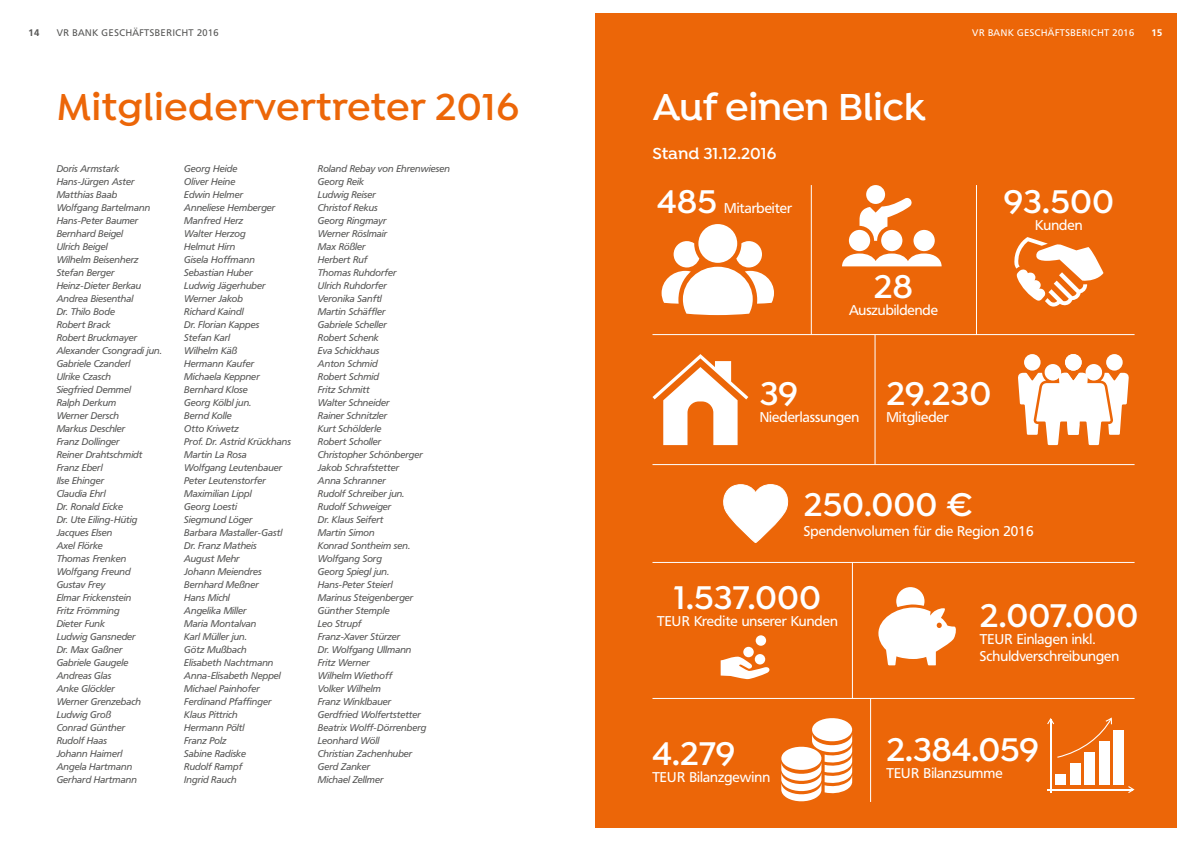
<style>
.page{position:relative;width:1191px;height:842px;background:#fff}
.page>*{position:absolute;margin:0;border:0;box-sizing:border-box;transform-origin:0 0}
.t1{font:600 40px "Isidora";letter-spacing:.01em;color:#ec6608}
.t2{font:600 40px "Isidora";letter-spacing:-.01em;color:#fff}
.t3{font:600 35px "Isidora";color:#fff}
.t4{font:600 17px "Isidora";color:#fff}
.t5{font:14px/17px "Frutiger VR";color:#fff}
.t6{font:italic 9.6px/13px "Frutiger VR";color:#575756}
.t7{font:9.5px "Frutiger VR";letter-spacing:.04em;color:#575756}
.t8{font:9.5px "Frutiger VR";letter-spacing:.04em;color:#fff}
.t9{font:700 9.5px "Frutiger VR";color:#575756}
.t10{font:700 9.5px "Frutiger VR";color:#fff}
</style>
<div class="page">
<div style="left:596px;top:14px;width:581px;height:814px;background:#ec6608"></div>
<svg style="left:723px;top:484px;width:66px;height:59px"></svg>
<hr style="left:652px;top:334px;width:482px;height:1px;background:#fff">
<hr style="left:652px;top:464px;width:482px;height:1px;background:#fff">
<hr style="left:652px;top:562px;width:482px;height:1px;background:#fff">
<hr style="left:652px;top:698px;width:482px;height:1px;background:#fff">
<div style="left:1055px;top:774px;width:10px;height:11px;background:#fff"></div>
<div style="left:1070px;top:763px;width:10px;height:22px;background:#fff"></div>
<div style="left:1084px;top:752px;width:10px;height:33px;background:#fff"></div>
<div style="left:1099px;top:741px;width:10px;height:44px;background:#fff"></div>
<div style="left:1113px;top:730px;width:10px;height:55px;background:#fff"></div>
<hr style="left:1050px;top:719px;width:1px;height:74px;background:#fff">
<svg style="left:1047px;top:717px;width:65px;height:41px"></svg>
<hr style="left:1047px;top:789px;width:86px;height:1px;background:#fff">
<svg style="left:1128px;top:786px;width:6px;height:7px"></svg>
<hr style="left:811px;top:185px;width:1px;height:149px;background:#fff">
<hr style="left:874px;top:335px;width:1px;height:129px;background:#fff">
<hr style="left:852px;top:562px;width:1px;height:136px;background:#fff">
<hr style="left:870px;top:698px;width:1px;height:104px;background:#fff">
<hr style="left:976px;top:185px;width:1px;height:150px;background:#fff">
<svg style="left:652px;top:354px;width:96px;height:91px"></svg>
<svg style="left:1014px;top:237px;width:89px;height:70px"></svg>
<svg style="left:661px;top:224px;width:113px;height:91px"></svg>
<div style="left:849px;top:230px;width:21px;height:21px;background:#fff;border-radius:50%"></div>
<div style="left:881px;top:230px;width:21px;height:21px;background:#fff;border-radius:50%"></div>
<div style="left:913px;top:230px;width:21px;height:21px;background:#fff;border-radius:50%"></div>
<svg style="left:842px;top:253px;width:99px;height:13px"></svg>
<div style="left:866px;top:185px;width:19px;height:19px;background:#fff;border-radius:50%"></div>
<svg style="left:859px;top:197px;width:53px;height:44px"></svg>
<svg style="left:878px;top:587px;width:78px;height:78px"></svg>
<svg style="left:781px;top:718px;width:72px;height:84px"></svg>
<svg style="left:720px;top:635px;width:50px;height:44px"></svg>
<svg style="left:1018px;top:354px;width:111px;height:91px"></svg>
<p class="t9" style="left:28px;top:27px;width:13px">14</p>
<p class="t7" style="left:57px;top:27px;width:163px">VR BANK GESCHÄFTSBERICHT 2016</p>
<h1 class="t1" style="left:57px;top:83px;width:463px">Mitgliedervertreter 2016</h1>
<p class="t6" style="left:57px;top:162px;width:107px">Doris Armstark<br>Hans-Jürgen Aster<br>Matthias Baab<br>Wolfgang Bartelmann<br>Hans-Peter Baumer<br>Bernhard Beigel<br>Ulrich Beigel<br>Wilhelm Beisenherz<br>Stefan Berger<br>Heinz-Dieter Berkau<br>Andrea Biesenthal<br>Dr. Thilo Bode<br>Robert Brack<br>Robert Bruckmayer<br>Alexander Csongradi jun.<br>Gabriele Czanderl<br>Ulrike Czasch<br>Siegfried Demmel<br>Ralph Derkum<br>Werner Dersch<br>Markus Deschler<br>Franz Dollinger<br>Reiner Drahtschmidt<br>Franz Eberl<br>Ilse Ehinger<br>Claudia Ehrl<br>Dr. Ronald Eicke<br>Dr. Ute Eiling-Hütig<br>Jacques Elsen<br>Axel Flörke<br>Thomas Frenken<br>Wolfgang Freund<br>Gustav Frey<br>Elmar Frickenstein<br>Fritz Frömming<br>Dieter Funk<br>Ludwig Gansneder<br>Dr. Max Gaßner<br>Gabriele Gaugele<br>Andreas Glas<br>Anke Glöckler<br>Werner Grenzebach<br>Ludwig Groß<br>Conrad Günther<br>Rudolf Haas<br>Johann Haimerl<br>Angela Hartmann<br>Gerhard Hartmann</p>
<p class="t6" style="left:184px;top:162px;width:108px">Georg Heide<br>Oliver Heine<br>Edwin Helmer<br>Anneliese Hemberger<br>Manfred Herz<br>Walter Herzog<br>Helmut Hirn<br>Gisela Hoffmann<br>Sebastian Huber<br>Ludwig Jägerhuber<br>Werner Jakob<br>Richard Kaindl<br>Dr. Florian Kappes<br>Stefan Karl<br>Wilhelm Käß<br>Hermann Kaufer<br>Michaela Keppner<br>Bernhard Klose<br>Georg Kölbl jun.<br>Bernd Kolle<br>Otto Kriwetz<br>Prof. Dr. Astrid Krückhans<br>Martin La Rosa<br>Wolfgang Leutenbauer<br>Peter Leutenstorfer<br>Maximilian Lippl<br>Georg Loesti<br>Siegmund Löger<br>Barbara Mastaller-Gastl<br>Dr. Franz Matheis<br>August Mehr<br>Johann Meiendres<br>Bernhard Meßner<br>Hans Michl<br>Angelika Miller<br>Maria Montalvan<br>Karl Müller jun.<br>Götz Mußbach<br>Elisabeth Nachtmann<br>Anna-Elisabeth Neppel<br>Michael Painhofer<br>Ferdinand Pfaffinger<br>Klaus Pittrich<br>Hermann Pöltl<br>Franz Polz<br>Sabine Radiske<br>Rudolf Rampf<br>Ingrid Rauch</p>
<p class="t6" style="left:318px;top:162px;width:133px">Roland Rebay von Ehrenwiesen<br>Georg Reik<br>Ludwig Reiser<br>Christof Rekus<br>Georg Ringmayr<br>Werner Röslmair<br>Max Rößler<br>Herbert Ruf<br>Thomas Ruhdorfer<br>Ulrich Ruhdorfer<br>Veronika Sanftl<br>Martin Schäffler<br>Gabriele Scheller<br>Robert Schenk<br>Eva Schickhaus<br>Anton Schmid<br>Robert Schmid<br>Fritz Schmitt<br>Walter Schneider<br>Rainer Schnitzler<br>Kurt Schölderle<br>Robert Scholler<br>Christopher Schönberger<br>Jakob Schrafstetter<br>Anna Schranner<br>Rudolf Schreiber jun.<br>Rudolf Schweiger<br>Dr. Klaus Seifert<br>Martin Simon<br>Konrad Sontheim sen.<br>Wolfgang Sorg<br>Georg Spiegl jun.<br>Hans-Peter Steierl<br>Marinus Steigenberger<br>Günther Stemple<br>Leo Strupf<br>Franz-Xaver Stürzer<br>Dr. Wolfgang Ullmann<br>Fritz Werner<br>Wilhelm Wiethoff<br>Volker Wilhelm<br>Franz Winklbauer<br>Gerdfried Wolfertstetter<br>Beatrix Wolff-Dörrenberg<br>Leonhard Wöll<br>Christian Zachenhuber<br>Gerd Zanker<br>Michael Zellmer</p>
<h1 class="t2" style="left:652px;top:83px;width:274px">Auf einen Blick</h1>
<h3 class="t4" style="left:652px;top:143px;width:125px">Stand 31.12.2016</h3>
<h2 class="t3" style="left:657px;top:181px;width:62px">485</h2>
<h3 class="t5" style="left:724px;top:200px;width:69px">Mitarbeiter</h3>
<h2 class="t3" style="left:873px;top:266px;width:41px">28</h2>
<h3 class="t5" style="left:849px;top:302px;width:90px">Auszubildende</h3>
<p class="t8" style="left:972px;top:27px;width:163px">VR BANK GESCHÄFTSBERICHT 2016</p>
<p class="t10" style="left:1151px;top:27px;width:13px">15</p>
<h2 class="t3" style="left:1004px;top:181px;width:112px">93.500</h2>
<h3 class="t5" style="left:1035px;top:217px;width:49px">Kunden</h3>
<h2 class="t3" style="left:759px;top:373px;width:40px">39</h2>
<h3 class="t5" style="left:759px;top:409px;width:101px">Niederlassungen</h3>
<h2 class="t3" style="left:886px;top:373px;width:106px">29.230</h2>
<h3 class="t5" style="left:886px;top:409px;width:64px">Mitglieder</h3>
<h2 class="t3" style="left:804px;top:484px;width:171px">250.000 €</h2>
<h3 class="t5" style="left:804px;top:523px;width:231px">Spendenvolumen für die Region 2016</h3>
<h2 class="t3" style="left:673px;top:577px;width:149px">1.537.000</h2>
<h3 class="t5" style="left:657px;top:613px;width:182px">TEUR Kredite unserer Kunden</h3>
<h2 class="t3" style="left:979px;top:595px;width:160px">2.007.000</h2>
<h3 class="t5" style="left:979px;top:631px;width:141px">TEUR Einlagen inkl.<br>Schuldverschreibungen</h3>
<h2 class="t3" style="left:652px;top:733px;width:85px">4.279</h2>
<h3 class="t5" style="left:652px;top:769px;width:119px">TEUR Bilanzgewinn</h3>
<h2 class="t3" style="left:886px;top:729px;width:154px">2.384.059</h2>
<h3 class="t5" style="left:886px;top:765px;width:118px">TEUR Bilanzsumme</h3>
</div>
